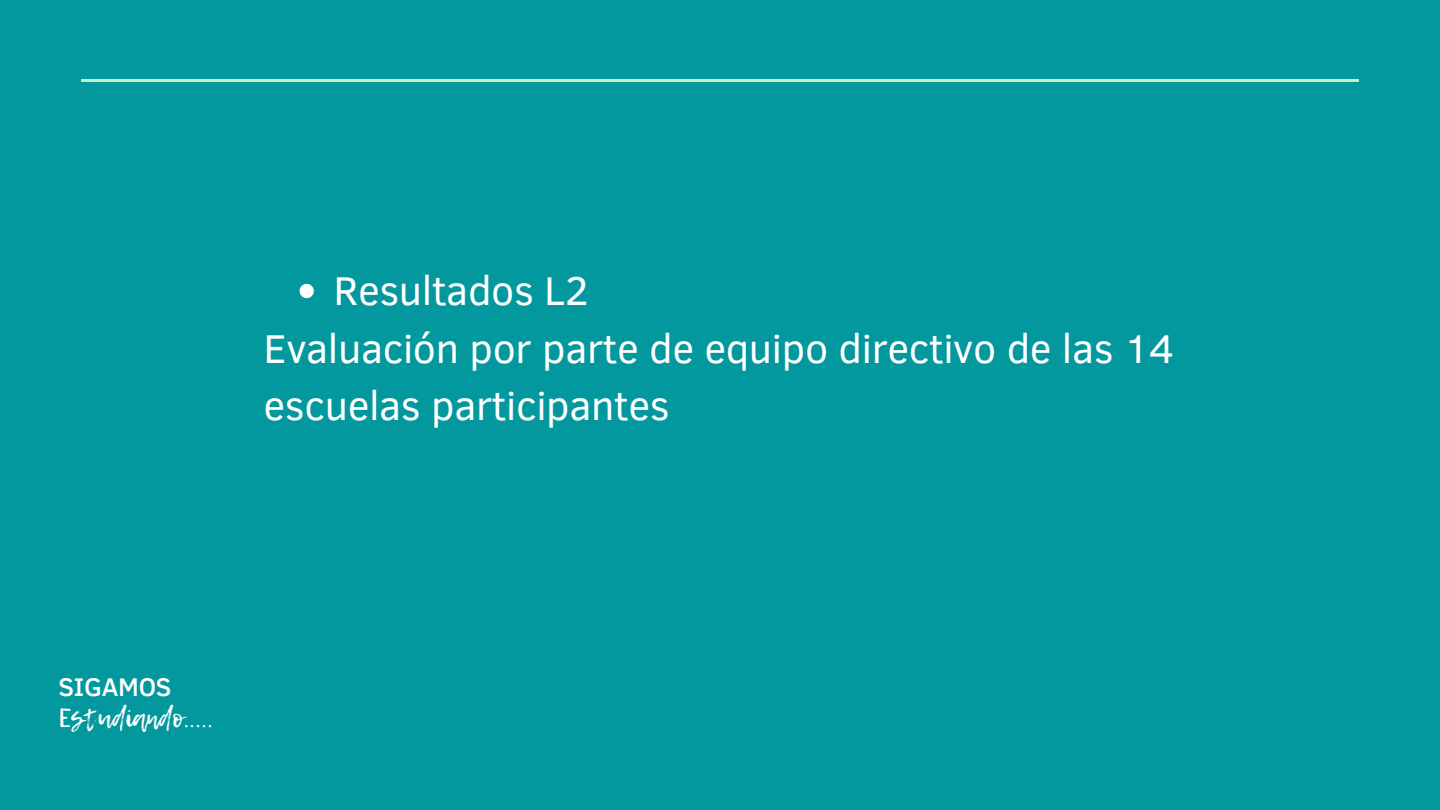
<style>
.page{position:relative;width:1440px;height:810px;background:#03989e}
.page>*{position:absolute;margin:0;border:0;box-sizing:border-box;transform-origin:0 0}
.t1{font:41.2px/57.8px "Clear Sans";letter-spacing:-.01em;color:#fff}
.t2{font:26.2px "Lemon Tuesday";letter-spacing:-.01em;color:#fff}
.t3{font:500 26.2px "Clear Sans";letter-spacing:-.01em;color:#fff}
</style>
<div class="page">
<svg style="left:300px;top:284px;width:14px;height:14px"></svg>
<hr style="left:81px;top:79px;width:1278px;height:3px;background:#c9edc9">
<p class="t1" style="left:264px;top:259px;width:912px;text-indent:70px">Resultados L2<br>Evaluación por parte de equipo directivo de las 14 escuelas participantes</p>
<p class="t3" style="left:58px;top:668px;width:115px">SIGAMOS</p>
<p class="t2" style="left:58px;top:698px;width:157px">Estudiando.....</p>
</div>
